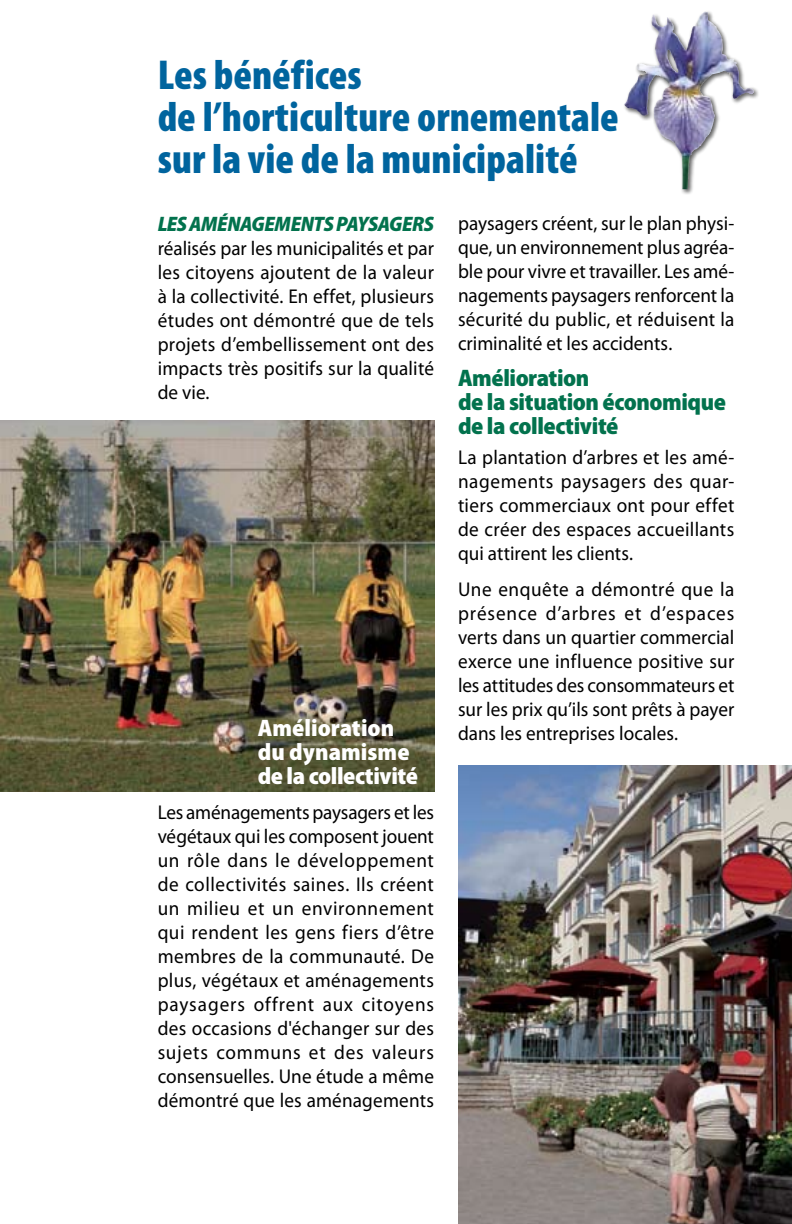
<style>
.page{position:relative;width:792px;height:1224px;background:#fff}
.page>*{position:absolute;margin:0;border:0;box-sizing:border-box;transform-origin:0 0}
.t1{font:900 condensed 42px/42px "Myriad Pro";color:#00649e}
.t2{font:900 semi-condensed 24px/24px "Myriad Pro";letter-spacing:-.02em;color:#02724d}
.t3{font:900 semi-condensed 24px/24px "Myriad Pro";color:#fff}
.t4{font:italic 900 semi-condensed 21px "Myriad Pro";letter-spacing:-.02em;color:#02724d}
.t5{font:20px/24px "Myriad Pro";letter-spacing:.005em;color:#000;text-align:justify;scale:.96 1}
</style>
<div class="page">
<img style="left:0;top:420px;width:434px;height:372px">
<img style="left:458px;top:765px;width:334px;height:459px">
<div style="left:622px;top:10px;width:138px;height:185px;background:#000;opacity:.66"></div>
<img style="left:651px;top:12px;width:53px;height:38px">
<h1 class="t1" style="left:158px;top:55px;width:463px">Les bénéfices<br>de l’horticulture ornementale sur la vie de la municipalité</h1>
<p class="t4" style="left:158px;top:212px;width:278px">LESAMÉNAGEMENTSPAYSAGERS</p>
<p class="t5" style="left:158px;top:236px;width:289px">réalisés par les municipalités et par les citoyens ajoutent de la valeur à la collectivité. En effet, plusieurs études ont démontré que de tels projets d’embellissement ont des impacts très positifs sur la qualité de vie.</p>
<p class="t3" style="left:258px;top:716px;width:162px">Amélioration du dynamisme de la collectivité</p>
<p class="t5" style="left:158px;top:800px;width:289px">Les aménagements paysagers etles végétaux qui les composent jouent un rôle dans le développement de collectivités saines. Ils créent un milieu et un environnement qui rendent les gens fiers d’être membres de la communauté. De plus, végétaux et aménagements paysagers offrent aux citoyens des occasions d'échanger sur des sujets communs et des valeurs consensuelles. Une étude a même démontré que les aménagements</p>
<p class="t5" style="left:458px;top:211px;width:289px">paysagers créent, sur le plan physi&shy;que, un environnement plus agréa&shy;ble pour vivre et travailler. Les amé&shy;nagements paysagers renforcent la sécurité du public, et réduisent la criminalité et les accidents.</p>
<p class="t2" style="left:458px;top:366px;width:269px">Amélioration<br>de la situation économique de la collectivité</p>
<p class="t5" style="left:458px;top:445px;width:289px">La plantation d’arbres et les amé&shy;nagements paysagers des quar&shy;tiers commerciaux ont pour effet de créer des espaces accueillants qui attirent les clients.</p>
<p class="t5" style="left:458px;top:577px;width:289px">Une enquête a démontré que la présence d’arbres et d’espaces verts dans un quartier commercial exerce une influence positive sur les attitudes des consommateurs et sur les prix qu’ils sont prêts à payer dans les entreprises locales.</p>
</div>
